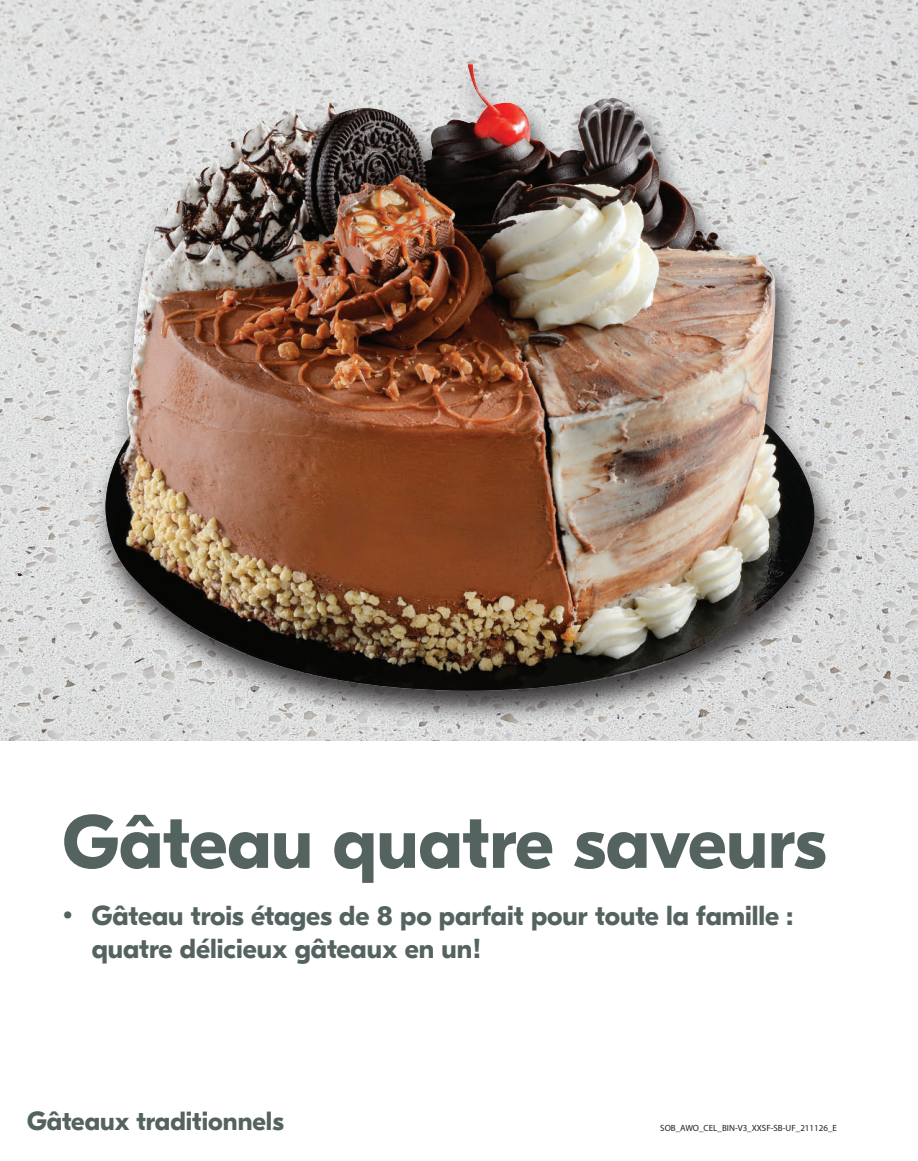
<style>
.page{position:relative;width:918px;height:1161px;background:#fff}
.page>*{position:absolute;margin:0;border:0;box-sizing:border-box;transform-origin:0 0}
.t1{font:700 75px "GT Eesti Pro Display";color:#546260}
.t2{font:700 27.45px/32.4px "GT Eesti Pro Display";color:#546260}
.t3{font:700 26.25px "GT Eesti Pro Display";color:#546260}
.t4{font:9px "Myriad Pro";color:#231f20}
</style>
<div class="page">
<img style="left:0;top:0;width:918px;height:741px">
<div style="left:91px;top:61px;width:749px;height:666px;background:#231f20;opacity:.86"></div>
<img style="left:258px;top:64px;width:229px;height:97px">
<h1 class="t1" style="left:63px;top:800px;width:765px">Gâteau quatre saveurs</h1>
<p class="t2" style="left:92px;top:900px;width:703px;text-indent:-29px">• Gâteau trois étages de 8 po parfait pour toute la famille : quatre délicieux gâteaux en un!</p>
<p class="t3" style="left:27px;top:1107px;width:258px">Gâteaux traditionnels</p>
<p class="t4" style="left:660px;top:1122px;width:178px">SOB_AWO_CEL_BIN-V3_XXSF-SB-UF_211126_E</p>
</div>
